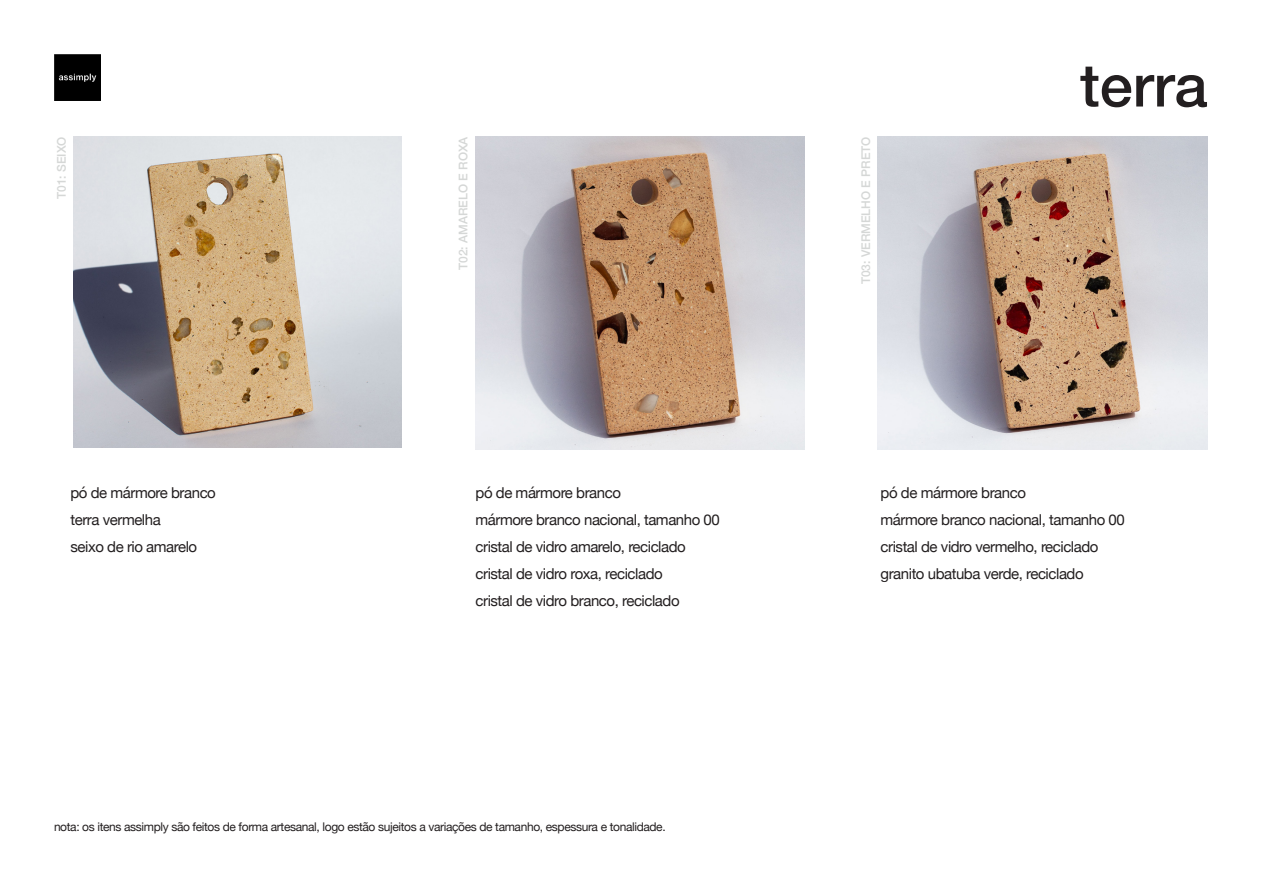
<style>
.page{position:relative;width:1263px;height:893px;background:#fff}
.page>*{position:absolute;margin:0;border:0;box-sizing:border-box;transform-origin:0 0}
.t1{font:500 59.4px "Helvetica Neue";color:#231f20}
.t2{font:15px "Helvetica Neue";letter-spacing:-.03em;color:#231f20}
.t3{font:12px "Helvetica Neue";letter-spacing:-.03em;color:#231f20}
.t4{font:500 12px "Helvetica Neue";color:#d5d7d6}
</style>
<div class="page">
<img style="left:54px;top:54px;width:46px;height:47px">
<img style="left:74px;top:137px;width:328px;height:310px">
<img style="left:475px;top:137px;width:330px;height:312px">
<img style="left:878px;top:137px;width:329px;height:312px">
<p class="t4" style="left:52px;top:199px;width:64px;rotate:-90deg">T01: SEIXO</p>
<p class="t4" style="left:454px;top:270px;width:135px;rotate:-90deg">T02: AMARELO E ROXA</p>
<p class="t4" style="left:856px;top:284px;width:149px;rotate:-90deg">T03: VERMELHO E PRETO</p>
<p class="t1" style="left:1080px;top:38px;width:129px">terra</p>
<p class="t2" style="left:70px;top:482px;width:147px">pó de mármore branco</p>
<p class="t2" style="left:70px;top:509px;width:92px">terra vermelha</p>
<p class="t2" style="left:70px;top:536px;width:128px">seixo de rio amarelo</p>
<p class="t2" style="left:476px;top:482px;width:147px">pó de mármore branco</p>
<p class="t2" style="left:476px;top:509px;width:246px">mármore branco nacional, tamanho 00</p>
<p class="t2" style="left:476px;top:536px;width:212px">cristal de vidro amarelo, reciclado</p>
<p class="t2" style="left:476px;top:563px;width:189px">cristal de vidro roxa, reciclado</p>
<p class="t2" style="left:476px;top:590px;width:206px">cristal de vidro branco, reciclado</p>
<p class="t2" style="left:880px;top:482px;width:147px">pó de mármore branco</p>
<p class="t2" style="left:880px;top:509px;width:246px">mármore branco nacional, tamanho 00</p>
<p class="t2" style="left:880px;top:536px;width:219px">cristal de vidro vermelho, reciclado</p>
<p class="t2" style="left:880px;top:563px;width:205px">granito ubatuba verde, reciclado</p>
<p class="t3" style="left:54px;top:818px;width:613px">nota: os itens assimply são feitos de forma artesanal, logo estão sujeitos a variações de tamanho, espessura e tonalidade.</p>
</div>
